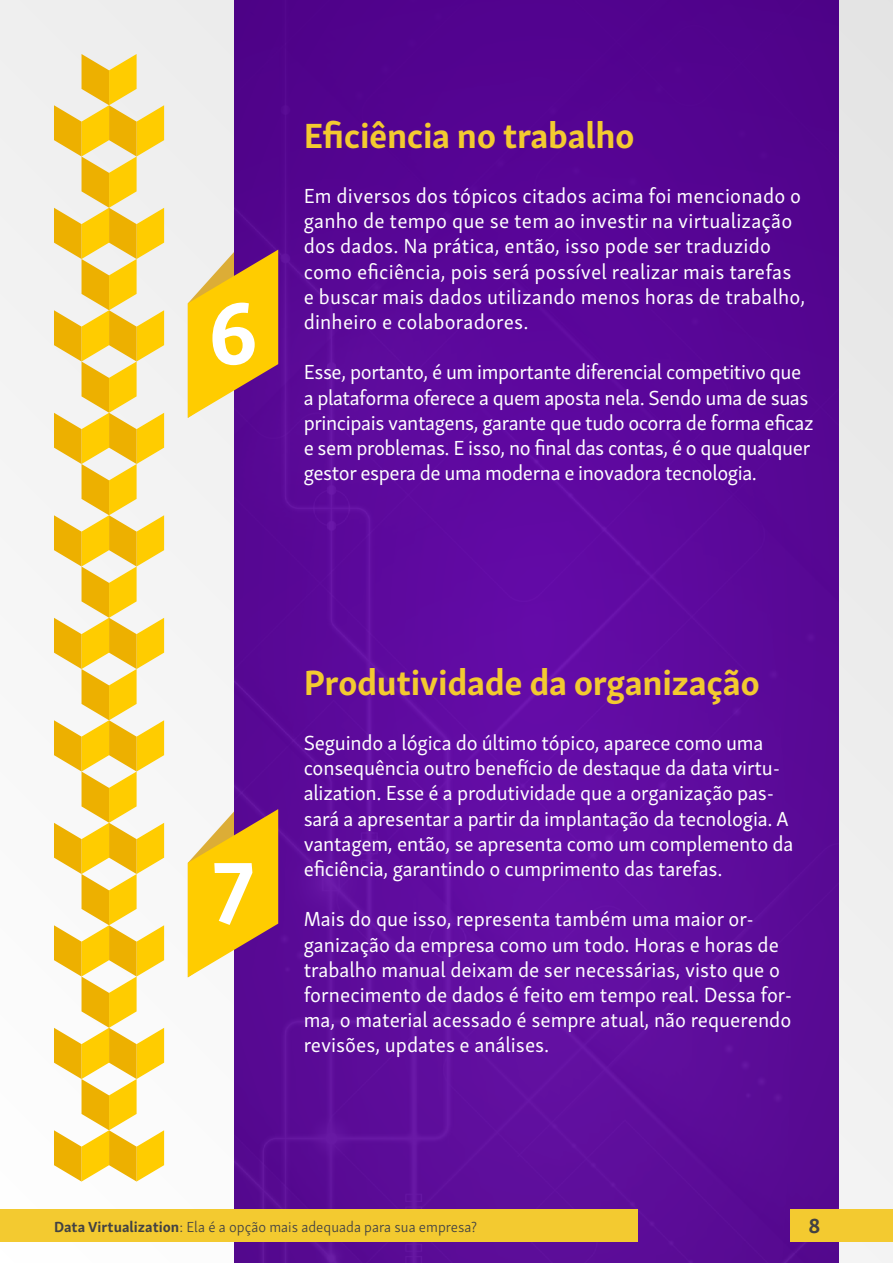
<style>
.page{position:relative;width:893px;height:1263px;background:#f2f2f2}
.page>*{position:absolute;margin:0;border:0;box-sizing:border-box;transform-origin:0 0}
.t1{font:700 90px "Skolar Sans Latn";color:#fff}
.t2{font:700 36px "Skolar Sans Latn";letter-spacing:-.01em;color:#f3ca30}
.t3{font:21px/25.2px "Skolar Sans Latn";letter-spacing:-.01em;color:#fff}
.t4{font:21px/25.2px "Skolar Sans Latn";letter-spacing:.01em;color:#fff}
.t5{font:700 21px "Skolar Sans Latn";color:#424243}
.t6{font:300 15px "Skolar Sans Latn";color:#424243}
.s1{font-weight:700}
</style>
<div class="page">
<img style="left:234px;top:0;width:605px;height:1263px">
<svg style="left:188px;top:209px;width:90px;height:209px"></svg>
<svg style="left:188px;top:768px;width:90px;height:209px"></svg>
<svg style="left:54px;top:54px;width:110px;height:1127px"></svg>
<div style="left:0;top:1210px;width:637px;height:32px;background:#f3ca30"></div>
<div style="left:790px;top:1210px;width:103px;height:32px;background:#f3ca30"></div>
<h1 class="t1" style="left:208px;top:260px;width:51px">6</h1>
<h2 class="t2" style="left:304px;top:107px;width:333px">Eficiência no trabalho</h2>
<p class="t4" style="left:304px;top:182px;width:503px">Em diversos dos tópicos citados acima foi mencionado o ganho de tempo que se tem ao investir na virtualização dos dados. Na prática, então, isso pode ser traduzido como eficiência, pois será possível realizar mais tarefas e buscar mais dados utilizando menos horas de trabalho, dinheiro e colaboradores.</p>
<p class="t3" style="left:304px;top:358px;width:511px">Esse, portanto, é um importante diferencial competitivo que a plataforma oferece a quem aposta nela. Sendo uma de suas principais vantagens, garante que tudo ocorra de forma eficaz e sem problemas. E isso, no final das contas, é o que qualquer gestor espera de uma moderna e inovadora tecnologia.</p>
<h1 class="t1" style="left:211px;top:819px;width:45px">7</h1>
<h2 class="t2" style="left:304px;top:653px;width:458px">Produtividade da organização</h2>
<p class="t3" style="left:304px;top:728px;width:491px">Seguindo a lógica do último tópico, aparece como uma consequência outro benefício de destaque da data virtu&shy;alization. Esse é a produtividade que a organização pas&shy;sará a apresentar a partir da implantação da tecnologia. A vantagem, então, se apresenta como um complemento da eficiência, garantindo o cumprimento das tarefas.</p>
<p class="t3" style="left:304px;top:905px;width:490px">Mais do que isso, representa também uma maior or&shy;ganização da empresa como um todo. Horas e horas de trabalho manual deixam de ser necessárias, visto que o fornecimento de dados é feito em tempo real. Dessa for&shy;ma, o material acessado é sempre atual, não requerendo revisões, updates e análises.</p>
<p class="t6" style="left:54px;top:1215px;width:425px"><span class="s1">Data Virtualization</span>: Ela é a opção mais adequada para sua empresa?</p>
<p class="t5" style="left:808px;top:1209px;width:13px">8</p>
</div>
